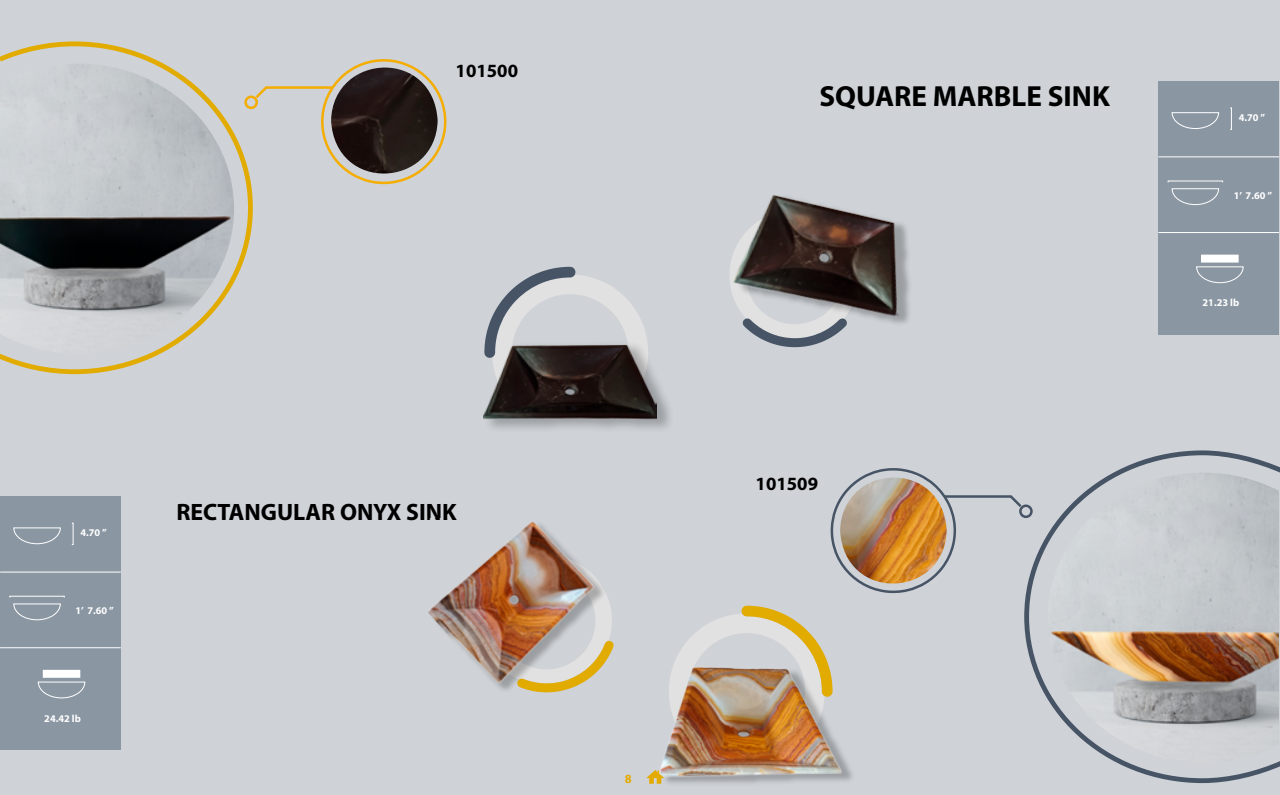
<style>
.page{position:relative;width:1280px;height:795px;background:#cfd2d7}
.page>*{position:absolute;margin:0;border:0;box-sizing:border-box;transform-origin:0 0}
.t1{font:700 29.12px "Myriad Pro";color:#000}
.t2{font:700 23.75px "Myriad Pro";color:#000}
.t3{font:700 18.75px "Myriad Pro";color:#000}
.t4{font:700 12.5px "Myriad Pro";color:#e3ab00}
.t5{font:700 10.25px "Myriad Pro";color:#fff}
</style>
<div class="page">
<svg style="left:0;top:39px;width:255px;height:337px;background:#d1cdbb"></svg>
<svg style="left:253px;top:58px;width:195px;height:128px;background:#d0cfcb"></svg>
<div style="left:244px;top:95px;width:14px;height:14px;border:2px solid #f4ad00;border-radius:50%"></div>
<svg style="left:1022px;top:448px;width:258px;height:337px;background:#bec2c9"></svg>
<div style="left:1019px;top:504px;width:14px;height:14px;border:2px solid #465465;border-radius:50%"></div>
<div style="left:1158px;top:81px;width:121px;height:253px;background:#8a96a2"></div>
<hr style="left:1158px;top:232px;width:121px;height:1px;background:#fff">
<hr style="left:1158px;top:157px;width:121px;height:1px;background:#fff">
<div style="left:1202px;top:255px;width:36px;height:7px;background:#fff"></div>
<div style="left:1230px;top:108px;width:2px;height:22px;border:1px solid #fff"></div>
<svg style="left:1171px;top:112px;width:48px;height:17px"></svg>
<div style="left:1168px;top:181px;width:55px;height:2px;border:1px solid #fff"></div>
<svg style="left:1171px;top:188px;width:48px;height:17px"></svg>
<svg style="left:1196px;top:266px;width:48px;height:17px"></svg>
<div style="left:0;top:496px;width:121px;height:253px;background:#8a96a2"></div>
<hr style="left:0;top:647px;width:121px;height:1px;background:#fff">
<hr style="left:0;top:572px;width:121px;height:1px;background:#fff">
<div style="left:43px;top:670px;width:37px;height:7px;background:#fff"></div>
<svg style="left:13px;top:527px;width:48px;height:17px"></svg>
<div style="left:9px;top:596px;width:56px;height:2px;border:1px solid #fff"></div>
<svg style="left:13px;top:603px;width:48px;height:17px"></svg>
<svg style="left:38px;top:681px;width:48px;height:17px"></svg>
<svg style="left:484px;top:267px;width:164px;height:30px;background:#bfc3c8"></svg>
<svg style="left:669px;top:605px;width:164px;height:14px;background:#d3cbaf"></svg>
<img style="left:331px;top:68px;width:107px;height:126px">
<svg style="left:829px;top:466px;width:195px;height:128px;background:#c7cad0"></svg>
<img style="left:0;top:64px;width:234px;height:290px">
<img style="left:723px;top:153px;width:204px;height:205px">
<img style="left:481px;top:337px;width:197px;height:100px">
<img style="left:484px;top:297px;width:172px;height:172px">
<img style="left:1048px;top:472px;width:231px;height:290px">
<img style="left:412px;top:499px;width:200px;height:200px">
<img style="left:853px;top:663px;width:4px;height:125px">
<img style="left:648px;top:619px;width:205px;height:176px">
<img style="left:840px;top:477px;width:107px;height:127px">
<svg style="left:647px;top:770px;width:17px;height:13px"></svg>
<h3 class="t3" style="left:456px;top:58px;width:64px">101500</h3>
<p class="t5" style="left:80px;top:525px;width:28px">4.70 ”</p>
<p class="t5" style="left:76px;top:603px;width:40px">1’ 7.60 ”</p>
<p class="t5" style="left:44px;top:711px;width:38px">24.42 lb</p>
<h2 class="t2" style="left:176px;top:496px;width:282px">RECTANGULAR ONYX SINK</h2>
<p class="t4" style="left:625px;top:770px;width:8px">8</p>
<h1 class="t1" style="left:819px;top:77px;width:292px">SQUARE MARBLE SINK</h1>
<h3 class="t3" style="left:756px;top:471px;width:64px">101509</h3>
<p class="t5" style="left:1239px;top:110px;width:28px">4.70 ”</p>
<p class="t5" style="left:1234px;top:188px;width:40px">1’ 7.60 ”</p>
<p class="t5" style="left:1203px;top:296px;width:38px">21.23 lb</p>
</div>
